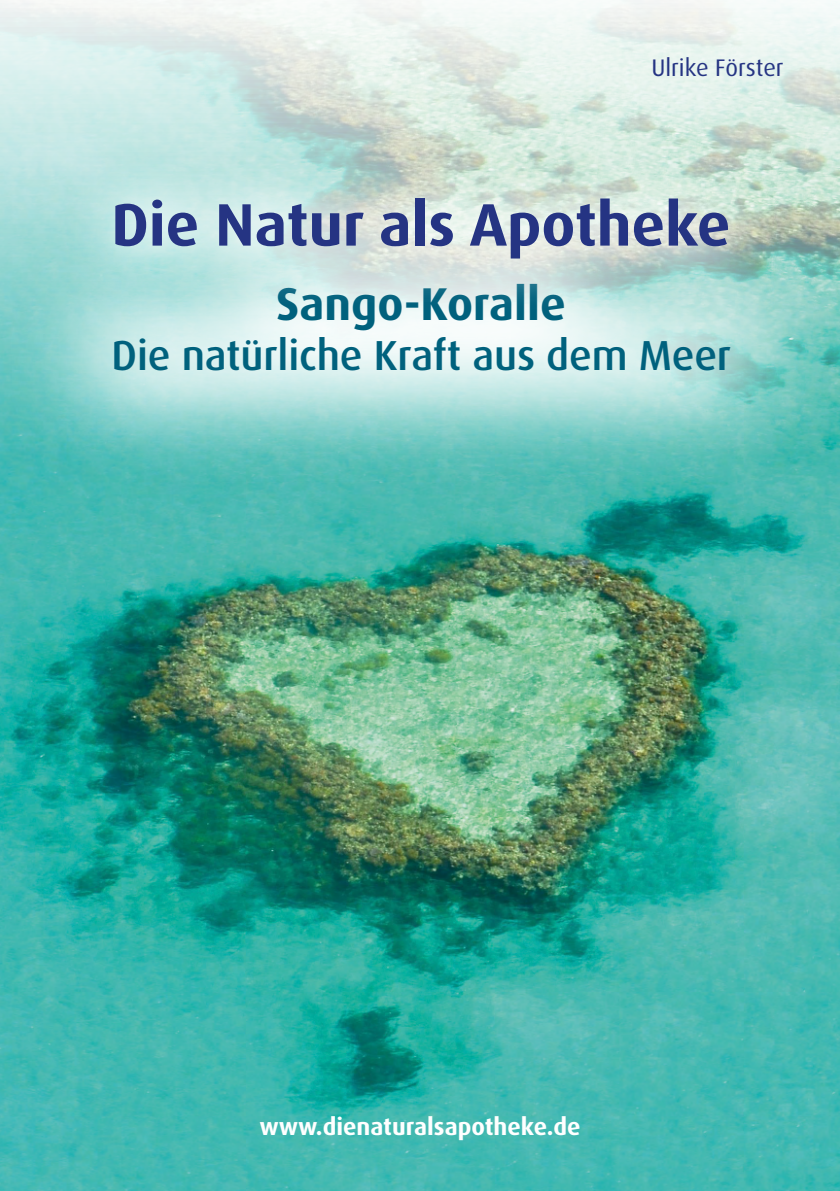
<style>
.page{position:relative;width:840px;height:1191px;background:#fff}
.page>*{position:absolute;margin:0;border:0;box-sizing:border-box;transform-origin:0 0}
.Titel_Hauptüberschri{font:700 60px "Dax Pro";color:#253483}
.Titel_Sub-Überschrif{font:700 46px "Dax Pro";color:#00617d}
.Titel_Sub-Überschrif-2{font:500 42px "Dax Pro";letter-spacing:-.005em;color:#00617d}
.Titel_Hauptüberschri-2{font:700 24px "Dax Pro";color:#fff}
.Titel_Ulrike_Förster{font:24px "Dax Pro";color:#253483}
</style>
<div class="page">
<img style="left:0;top:0;width:839px;height:1191px">
<svg style="left:0;top:163px;width:839px;height:330px"></svg>
<svg style="left:54px;top:140px;width:733px;height:178px"></svg>
<p class="Titel_Ulrike_Förster" style="left:651px;top:52px;width:134px">Ulrike Förster</p>
<p class="Titel_Hauptüberschri" style="left:111px;top:186px;width:620px">Die Natur als Apotheke</p>
<p class="Titel_Sub-Überschrif" style="left:276px;top:274px;width:291px">Sango-Koralle</p>
<p class="Titel_Sub-Überschrif-2" style="left:112px;top:328px;width:620px">Die natürliche Kraft aus dem Meer</p>
<p class="Titel_Hauptüberschri-2" style="left:259px;top:1111px;width:322px">www.dienaturalsapotheke.de</p>
</div>
